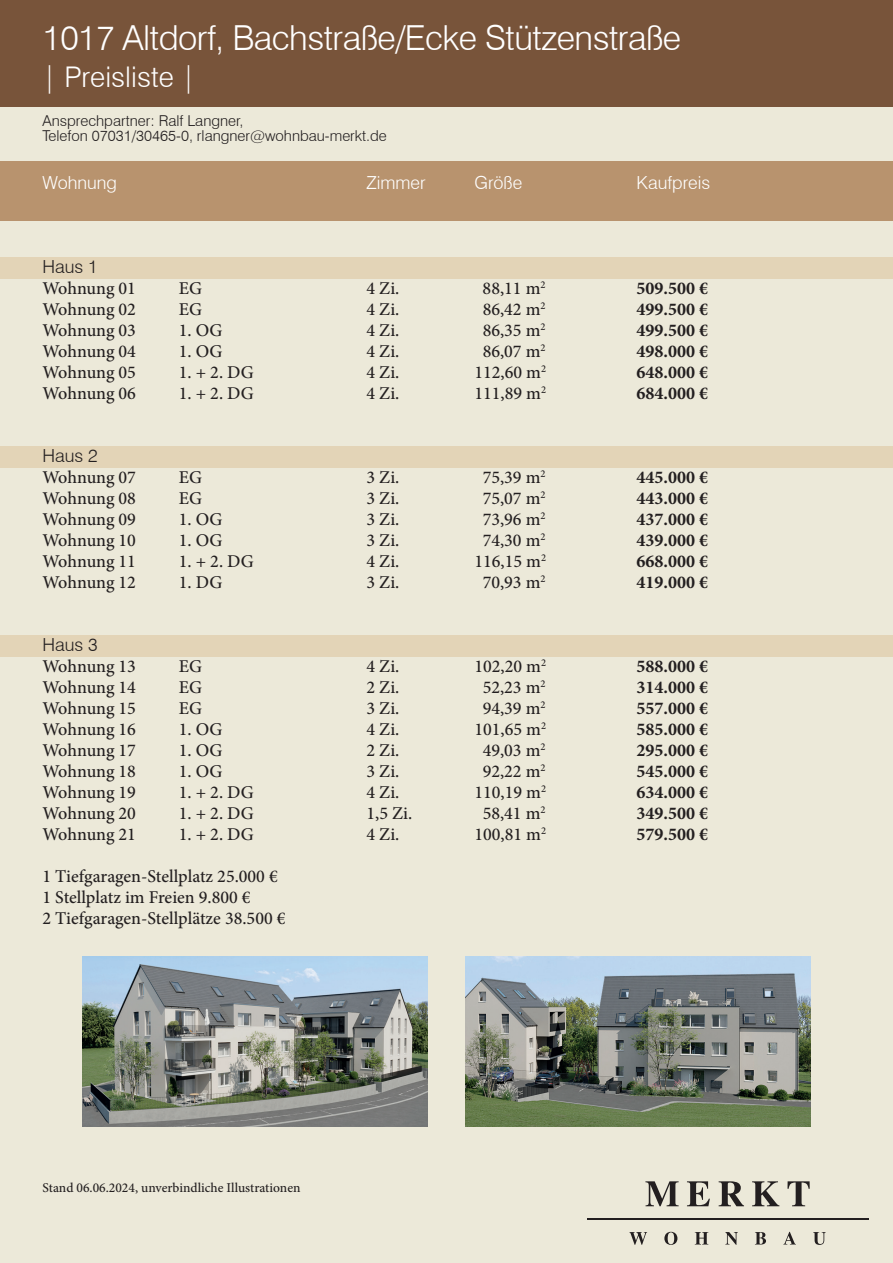
<style>
.page{position:relative;width:893px;height:1263px;background:#ece9d9}
.page>*{position:absolute;margin:0;border:0;box-sizing:border-box;transform-origin:0 0}
.t1{font:300 34.5px "Swiss 721 BT";letter-spacing:-.015em;color:#fff}
.t2{font:300 28.5px "Swiss 721 BT";color:#fff}
.t3{font:500 18px/21px "Minion Pro";color:#231f20}
.t4{font:700 18px "Minion Pro";color:#231f20}
.t5{font:300 18px "Swiss 721 BT";color:#fff}
.t6{font:300 18px "Swiss 721 BT";color:#231f20}
.t7{font:300 15px/15px "Swiss 721 BT";color:#231f20}
.t8{font:500 13.5px "Minion Pro";color:#231f20}
</style>
<div class="page">
<div style="left:0;top:636px;width:893px;height:21px;background:#e3d4b7"></div>
<div style="left:0;top:257px;width:893px;height:22px;background:#e3d4b7"></div>
<div style="left:0;top:0;width:893px;height:106px;background:#78543a"></div>
<div style="left:0;top:162px;width:893px;height:59px;background:#b8936e"></div>
<svg style="left:645px;top:1181px;width:165px;height:25px"></svg>
<hr style="left:587px;top:1218px;width:281px;height:2px;background:#231f20">
<svg style="left:629px;top:1232px;width:197px;height:13px"></svg>
<div style="left:0;top:446px;width:893px;height:22px;background:#e3d4b7"></div>
<img style="left:83px;top:957px;width:344px;height:170px">
<img style="left:466px;top:957px;width:344px;height:170px">
<h1 class="t1" style="left:43px;top:17px;width:640px">1017 Altdorf, Bachstraße/Ecke Stützenstraße</h1>
<h2 class="t2" style="left:43px;top:60px;width:155px">| Preisliste |</h2>
<p class="t7" style="left:43px;top:113px;width:346px">Ansprechpartner: Ralf Langner,<br>Telefon 07031/30465-0, rlangner@wohnbau-merkt.de</p>
<p class="t5" style="left:43px;top:172px;width:76px">Wohnung</p>
<p class="t5" style="left:367px;top:172px;width:61px">Zimmer</p>
<p class="t5" style="left:475px;top:172px;width:49px">Größe</p>
<p class="t5" style="left:637px;top:172px;width:75px">Kaufpreis</p>
<p class="t6" style="left:43px;top:256px;width:57px">Haus 1</p>
<p class="t3" style="left:43px;top:278px;width:95px">Wohnung 01</p>
<p class="t3" style="left:179px;top:278px;width:25px">EG</p>
<p class="t3" style="left:367px;top:278px;width:34px">4 Zi.</p>
<p class="t3" style="left:483px;top:278px;width:64px">88,11 m<sup>2</sup></p>
<p class="t4" style="left:637px;top:276px;width:73px">509.500 €</p>
<p class="t3" style="left:43px;top:299px;width:95px">Wohnung 02</p>
<p class="t3" style="left:179px;top:299px;width:25px">EG</p>
<p class="t3" style="left:367px;top:299px;width:34px">4 Zi.</p>
<p class="t3" style="left:483px;top:299px;width:64px">86,42 m<sup>2</sup></p>
<p class="t4" style="left:637px;top:297px;width:73px">499.500 €</p>
<p class="t3" style="left:43px;top:320px;width:95px">Wohnung 03</p>
<p class="t3" style="left:179px;top:320px;width:45px">1. OG</p>
<p class="t3" style="left:367px;top:320px;width:34px">4 Zi.</p>
<p class="t3" style="left:483px;top:320px;width:64px">86,35 m<sup>2</sup></p>
<p class="t4" style="left:637px;top:318px;width:73px">499.500 €</p>
<p class="t3" style="left:43px;top:341px;width:95px">Wohnung 04</p>
<p class="t3" style="left:179px;top:341px;width:45px">1. OG</p>
<p class="t3" style="left:367px;top:341px;width:34px">4 Zi.</p>
<p class="t3" style="left:483px;top:341px;width:64px">86,07 m<sup>2</sup></p>
<p class="t4" style="left:637px;top:339px;width:73px">498.000 €</p>
<p class="t3" style="left:43px;top:362px;width:95px">Wohnung 05</p>
<p class="t3" style="left:179px;top:362px;width:76px">1. + 2. DG</p>
<p class="t3" style="left:367px;top:362px;width:34px">4 Zi.</p>
<p class="t3" style="left:475px;top:362px;width:73px">112,60 m<sup>2</sup></p>
<p class="t4" style="left:637px;top:360px;width:73px">648.000 €</p>
<p class="t3" style="left:43px;top:383px;width:95px">Wohnung 06</p>
<p class="t3" style="left:179px;top:383px;width:76px">1. + 2. DG</p>
<p class="t3" style="left:367px;top:383px;width:34px">4 Zi.</p>
<p class="t3" style="left:475px;top:383px;width:73px">111,89 m<sup>2</sup></p>
<p class="t4" style="left:637px;top:381px;width:73px">684.000 €</p>
<p class="t6" style="left:43px;top:445px;width:57px">Haus 2</p>
<p class="t3" style="left:43px;top:467px;width:95px">Wohnung 07</p>
<p class="t3" style="left:179px;top:467px;width:25px">EG</p>
<p class="t3" style="left:367px;top:467px;width:34px">3 Zi.</p>
<p class="t3" style="left:483px;top:467px;width:64px">75,39 m<sup>2</sup></p>
<p class="t4" style="left:637px;top:465px;width:73px">445.000 €</p>
<p class="t3" style="left:43px;top:488px;width:95px">Wohnung 08</p>
<p class="t3" style="left:179px;top:488px;width:25px">EG</p>
<p class="t3" style="left:367px;top:488px;width:34px">3 Zi.</p>
<p class="t3" style="left:483px;top:488px;width:64px">75,07 m<sup>2</sup></p>
<p class="t4" style="left:637px;top:486px;width:73px">443.000 €</p>
<p class="t3" style="left:43px;top:509px;width:95px">Wohnung 09</p>
<p class="t3" style="left:179px;top:509px;width:45px">1. OG</p>
<p class="t3" style="left:367px;top:509px;width:34px">3 Zi.</p>
<p class="t3" style="left:483px;top:509px;width:64px">73,96 m<sup>2</sup></p>
<p class="t4" style="left:637px;top:507px;width:73px">437.000 €</p>
<p class="t3" style="left:43px;top:530px;width:95px">Wohnung 10</p>
<p class="t3" style="left:179px;top:530px;width:45px">1. OG</p>
<p class="t3" style="left:367px;top:530px;width:34px">3 Zi.</p>
<p class="t3" style="left:483px;top:530px;width:64px">74,30 m<sup>2</sup></p>
<p class="t4" style="left:637px;top:528px;width:73px">439.000 €</p>
<p class="t3" style="left:43px;top:551px;width:95px">Wohnung 11</p>
<p class="t3" style="left:179px;top:551px;width:76px">1. + 2. DG</p>
<p class="t3" style="left:367px;top:551px;width:34px">4 Zi.</p>
<p class="t3" style="left:475px;top:551px;width:73px">116,15 m<sup>2</sup></p>
<p class="t4" style="left:637px;top:549px;width:73px">668.000 €</p>
<p class="t3" style="left:43px;top:572px;width:95px">Wohnung 12</p>
<p class="t3" style="left:179px;top:572px;width:45px">1. DG</p>
<p class="t3" style="left:367px;top:572px;width:34px">3 Zi.</p>
<p class="t3" style="left:483px;top:572px;width:64px">70,93 m<sup>2</sup></p>
<p class="t4" style="left:637px;top:570px;width:73px">419.000 €</p>
<p class="t6" style="left:43px;top:634px;width:57px">Haus 3</p>
<p class="t3" style="left:43px;top:656px;width:95px">Wohnung 13</p>
<p class="t3" style="left:179px;top:656px;width:25px">EG</p>
<p class="t3" style="left:367px;top:656px;width:34px">4 Zi.</p>
<p class="t3" style="left:475px;top:656px;width:73px">102,20 m<sup>2</sup></p>
<p class="t4" style="left:637px;top:654px;width:73px">588.000 €</p>
<p class="t3" style="left:43px;top:677px;width:95px">Wohnung 14</p>
<p class="t3" style="left:179px;top:677px;width:25px">EG</p>
<p class="t3" style="left:367px;top:677px;width:34px">2 Zi.</p>
<p class="t3" style="left:483px;top:677px;width:64px">52,23 m<sup>2</sup></p>
<p class="t4" style="left:637px;top:675px;width:73px">314.000 €</p>
<p class="t3" style="left:43px;top:698px;width:95px">Wohnung 15</p>
<p class="t3" style="left:179px;top:698px;width:25px">EG</p>
<p class="t3" style="left:367px;top:698px;width:34px">3 Zi.</p>
<p class="t3" style="left:483px;top:698px;width:64px">94,39 m<sup>2</sup></p>
<p class="t4" style="left:637px;top:696px;width:73px">557.000 €</p>
<p class="t3" style="left:43px;top:719px;width:95px">Wohnung 16</p>
<p class="t3" style="left:179px;top:719px;width:45px">1. OG</p>
<p class="t3" style="left:367px;top:719px;width:34px">4 Zi.</p>
<p class="t3" style="left:475px;top:719px;width:73px">101,65 m<sup>2</sup></p>
<p class="t4" style="left:637px;top:717px;width:73px">585.000 €</p>
<p class="t3" style="left:43px;top:740px;width:95px">Wohnung 17</p>
<p class="t3" style="left:179px;top:740px;width:45px">1. OG</p>
<p class="t3" style="left:367px;top:740px;width:34px">2 Zi.</p>
<p class="t3" style="left:483px;top:740px;width:64px">49,03 m<sup>2</sup></p>
<p class="t4" style="left:637px;top:738px;width:73px">295.000 €</p>
<p class="t3" style="left:43px;top:761px;width:95px">Wohnung 18</p>
<p class="t3" style="left:179px;top:761px;width:45px">1. OG</p>
<p class="t3" style="left:367px;top:761px;width:34px">3 Zi.</p>
<p class="t3" style="left:483px;top:761px;width:64px">92,22 m<sup>2</sup></p>
<p class="t4" style="left:637px;top:759px;width:73px">545.000 €</p>
<p class="t3" style="left:43px;top:782px;width:95px">Wohnung 19</p>
<p class="t3" style="left:179px;top:782px;width:76px">1. + 2. DG</p>
<p class="t3" style="left:367px;top:782px;width:34px">4 Zi.</p>
<p class="t3" style="left:475px;top:782px;width:73px">110,19 m<sup>2</sup></p>
<p class="t4" style="left:637px;top:780px;width:73px">634.000 €</p>
<p class="t3" style="left:43px;top:803px;width:95px">Wohnung 20</p>
<p class="t3" style="left:179px;top:803px;width:76px">1. + 2. DG</p>
<p class="t3" style="left:367px;top:803px;width:47px">1,5 Zi.</p>
<p class="t3" style="left:483px;top:803px;width:64px">58,41 m<sup>2</sup></p>
<p class="t4" style="left:637px;top:801px;width:73px">349.500 €</p>
<p class="t3" style="left:43px;top:824px;width:95px">Wohnung 21</p>
<p class="t3" style="left:179px;top:824px;width:76px">1. + 2. DG</p>
<p class="t3" style="left:367px;top:824px;width:34px">4 Zi.</p>
<p class="t3" style="left:475px;top:824px;width:73px">100,81 m<sup>2</sup></p>
<p class="t4" style="left:637px;top:822px;width:73px">579.500 €</p>
<p class="t3" style="left:43px;top:866px;width:244px">1 Tiefgaragen-Stellplatz 25.000 €<br>1 Stellplatz im Freien 9.800 €<br>2 Tiefgaragen-Stellplätze 38.500 €</p>
<p class="t8" style="left:43px;top:1178px;width:260px">Stand 06.06.2024, unverbindliche Illustrationen</p>
</div>
